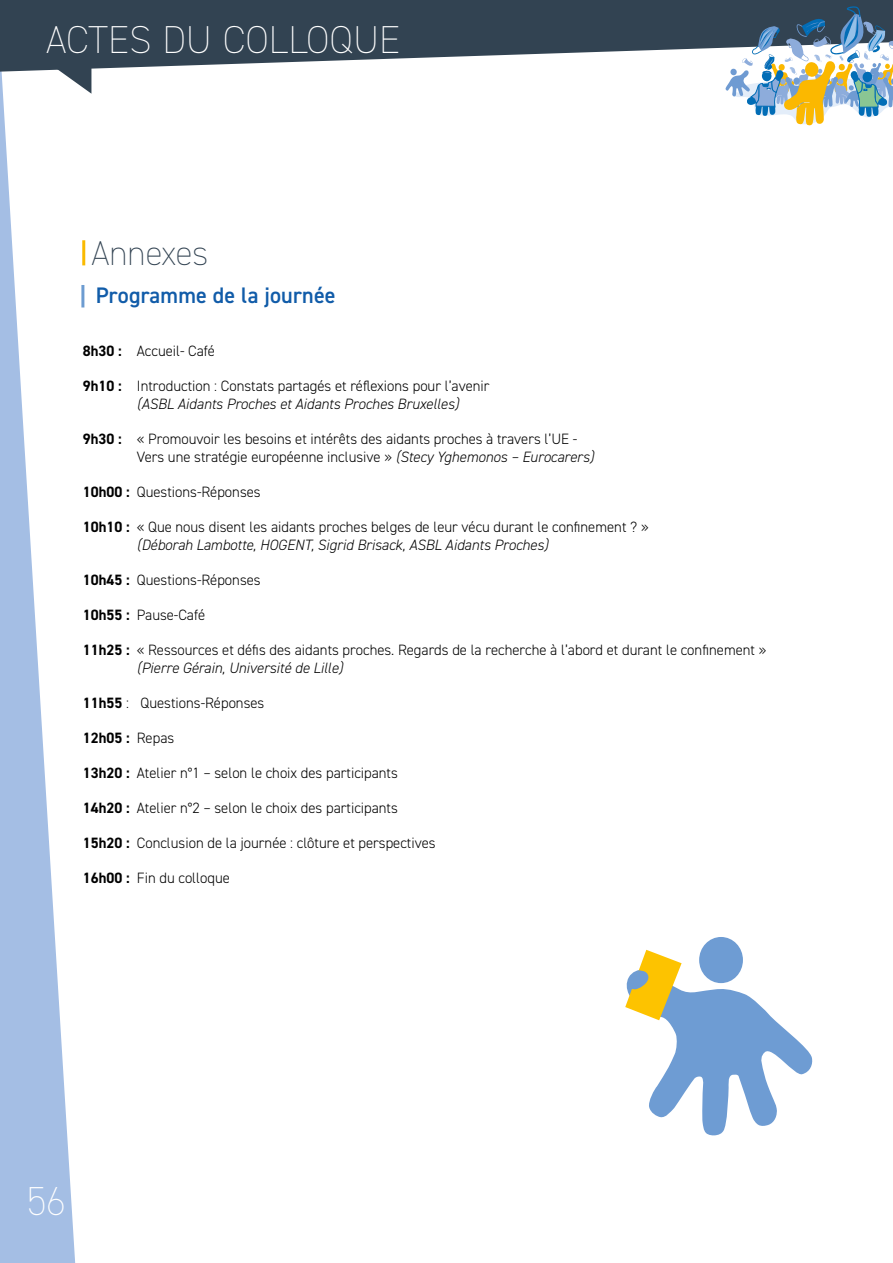
<style>
.page{position:relative;width:893px;height:1263px;background:#fff}
.page>*{position:absolute;margin:0;border:0;box-sizing:border-box;transform-origin:0 0}
.t1{font:200 40.5px "DIN2014";color:#fff}
.t2{font:200 39px "DIN2014";color:#fff}
.t3{font:200 34.5px "DIN2014";color:#324352}
.t4{font:600 22.5px "DIN2014";letter-spacing:.01em;color:#115ca9}
.t5{font:300 15px/18px "DIN2014";color:#000}
.t6{font:700 15px "DIN2014";color:#000}
.s1{font-weight:700}
.s2{font-style:italic}
.s3{font-weight:300}
</style>
<div class="page">
<svg style="left:0;top:72px;width:76px;height:1191px;fill:#a4bee4"></svg>
<svg style="left:0;top:0;width:893px;height:72px;fill:#324352"></svg>
<svg style="left:51px;top:57px;width:40px;height:37px"></svg>
<svg style="left:725px;top:6px;width:168px;height:119px"></svg>
<hr style="left:82px;top:240px;width:3px;height:25px;background:#faba00">
<hr style="left:81px;top:285px;width:3px;height:22px;background:#6d9cd1">
<div style="left:699px;top:937px;width:44px;height:46px;background:#6e9cd3;border-radius:50%"></div>
<svg style="left:625px;top:950px;width:187px;height:185px"></svg>
<h2 class="t2" style="left:46px;top:16px;width:356px">ACTES DU COLLOQUE</h2>
<h3 class="t3" style="left:91px;top:232px;width:118px">Annexes</h3>
<h3 class="t4" style="left:96px;top:280px;width:242px">Programme de la journée</h3>
<p class="t5" style="left:83px;top:341px;width:134px"><span class="s1">8h30 :</span> Accueil- Café</p>
<p class="t5" style="left:137px;top:376px;width:354px;text-indent:-54px"><span class="s1">9h10 :</span> Introduction : Constats partagés et réflexions pour l’avenir <span class="s2">(ASBL Aidants Proches et Aidants Proches Bruxelles)</span></p>
<p class="t5" style="left:137px;top:429px;width:458px;text-indent:-54px"><span class="s1">9h30 :</span> « Promouvoir les besoins et intérêts des aidants proches à travers l’UE -<br>Vers une stratégie européenne inclusive » <span class="s2">(Stecy Yghemonos – Eurocarers)</span></p>
<p class="t5" style="left:83px;top:482px;width:179px"><span class="s1">10h00 :</span> Questions-Réponses</p>
<p class="t5" style="left:137px;top:517px;width:513px;text-indent:-54px"><span class="s1">10h10 :</span> « Que nous disent les aidants proches belges de leur vécu durant le confinement ? » <span class="s2">(Déborah Lambotte, HOGENT, Sigrid Brisack, ASBL Aidants Proches)</span></p>
<p class="t5" style="left:83px;top:570px;width:179px"><span class="s1">10h45 :</span> Questions-Réponses</p>
<p class="t5" style="left:83px;top:605px;width:124px"><span class="s1">10h55 :</span> Pause-Café</p>
<p class="t5" style="left:137px;top:640px;width:631px;text-indent:-54px"><span class="s1">11h25 :</span> « Ressources et défis des aidants proches. Regards de la recherche à l’abord et durant le confinement » <span class="s2">(Pierre Gérain, Université de Lille)</span></p>
<p class="t5" style="left:83px;top:693px;width:183px"><span class="s1">11h55</span> : Questions-Réponses</p>
<p class="t6" style="left:83px;top:727px;width:93px">12h05 : <span class="s3">Repas</span></p>
<p class="t5" style="left:83px;top:763px;width:317px"><span class="s1">13h20 :</span> Atelier n°1 – selon le choix des participants</p>
<p class="t5" style="left:83px;top:798px;width:317px"><span class="s1">14h20 :</span> Atelier n°2 – selon le choix des participants</p>
<p class="t5" style="left:83px;top:833px;width:354px"><span class="s1">15h20 :</span> Conclusion de la journée : clôture et perspectives</p>
<p class="t5" style="left:83px;top:868px;width:148px"><span class="s1">16h00 :</span> Fin du colloque</p>
<h1 class="t1" style="left:27px;top:1177px;width:40px">56</h1>
</div>
